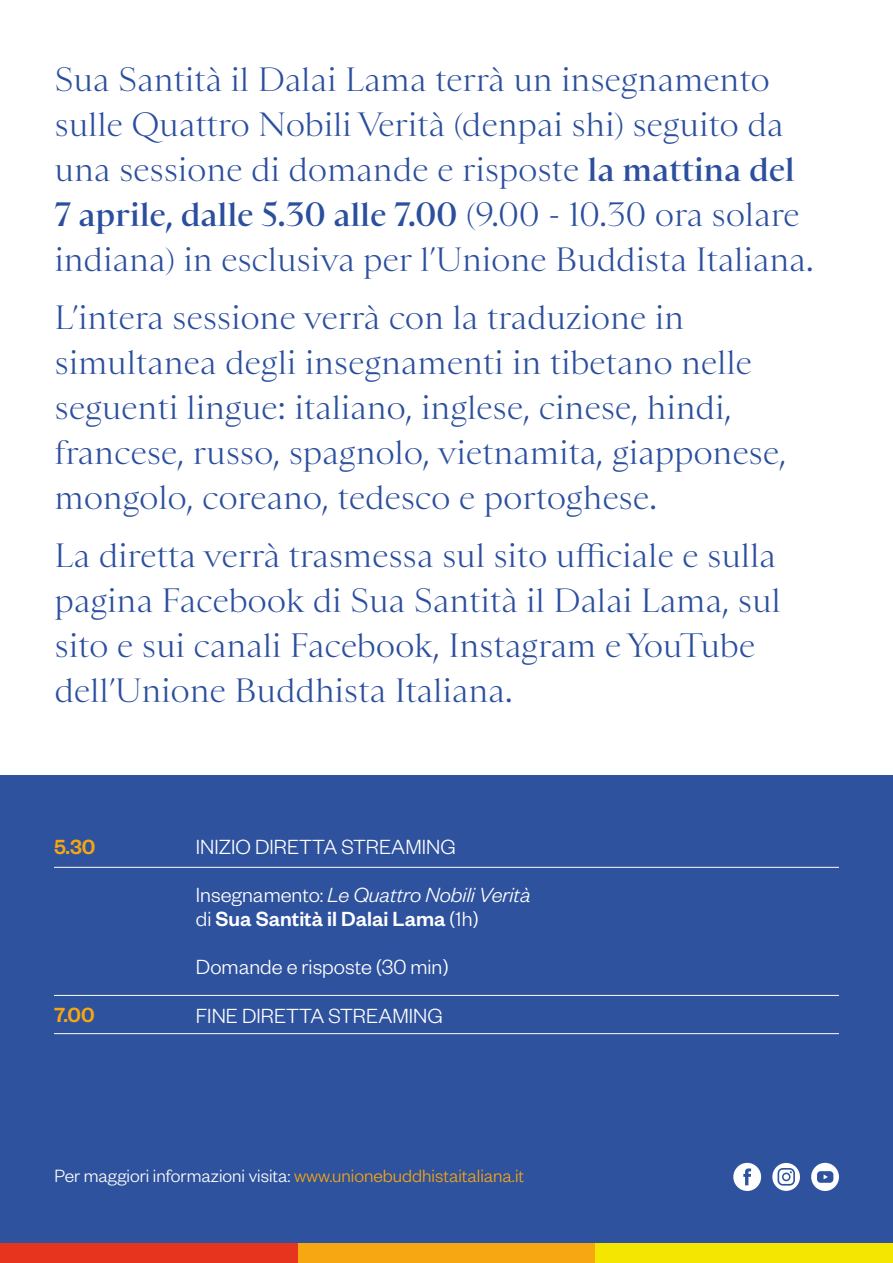
<style>
.page{position:relative;width:893px;height:1263px;background:#fff}
.page>*{position:absolute;margin:0;border:0;box-sizing:border-box;transform-origin:0 0}
.t1{font:300 31.5px/45px "Sainte Colombe";letter-spacing:-.01em;color:#2b4f9e}
.t2{font:300 22.5px "Founders Grotesk";color:#fff}
.t3{font:italic 300 22.5px/23.2px "Founders Grotesk";color:#fff}
.t4{font:500 22.5px "Founders Grotesk";color:#f5a612}
.t5{font:300 19.5px "Founders Grotesk";color:#fff}
.s1{font-weight:500}
.s2{font-style:normal}
.s3{font-weight:500;font-style:normal}
.s4{color:#f5a612}
</style>
<div class="page">
<div style="left:0;top:775px;width:893px;height:488px;background:#2e529e"></div>
<svg style="left:733px;top:1163px;width:28px;height:28px"></svg>
<svg style="left:811px;top:1163px;width:28px;height:28px"></svg>
<svg style="left:772px;top:1163px;width:28px;height:28px"></svg>
<hr style="left:54px;top:867px;width:785px;height:1px;background:#fff">
<hr style="left:54px;top:995px;width:785px;height:1px;background:#fff">
<hr style="left:54px;top:1033px;width:785px;height:1px;background:#fff">
<div style="left:298px;top:1244px;width:297px;height:19px;background:#f7a711"></div>
<div style="left:595px;top:1244px;width:298px;height:19px;background:#f4e600"></div>
<div style="left:0;top:1244px;width:298px;height:19px;background:#e6341f"></div>
<p class="t1" style="left:55px;top:58px;width:761px">Sua Santità il Dalai Lama terrà un insegnamento sulle Quattro Nobili Verità (denpai shi) seguito da una sessione di domande e risposte <span class="s1">la mattina del 7 aprile, dalle 5.30 alle 7.00</span> (9.00 - 10.30 ora solare indiana) in esclusiva per l’Unione Buddista Italiana.</p>
<p class="t1" style="left:55px;top:296px;width:734px">L’intera sessione verrà con la traduzione in simultanea degli insegnamenti in tibetano nelle seguenti lingue: italiano, inglese, cinese, hindi, francese, russo, spagnolo, vietnamita, giapponese, mongolo, coreano, tedesco e portoghese.</p>
<p class="t1" style="left:55px;top:534px;width:728px">La diretta verrà trasmessa sul sito ufficiale e sulla pagina Facebook di Sua Santità il Dalai Lama, sul sito e sui canali Facebook, Instagram e YouTube dell’Unione Buddhista Italiana.</p>
<p class="t4" style="left:54px;top:832px;width:43px">5.30</p>
<p class="t4" style="left:54px;top:1001px;width:42px">7.00</p>
<p class="t2" style="left:196px;top:833px;width:261px">INIZIO DIRETTA STREAMING</p>
<p class="t3" style="left:196px;top:882px;width:336px"><span class="s2">Insegnamento:</span> Le Quattro Nobili Verità <span class="s2">di</span> <span class="s3">Sua Santità il Dalai Lama</span> <span class="s2">(1h)</span></p>
<p class="t2" style="left:196px;top:953px;width:254px">Domande e risposte (30 min)</p>
<p class="t2" style="left:196px;top:1002px;width:248px">FINE DIRETTA STREAMING</p>
<p class="t5" style="left:55px;top:1164px;width:471px">Per maggiori informazioni visita: <span class="s4">www.unionebuddhistaitaliana.it</span></p>
</div>
